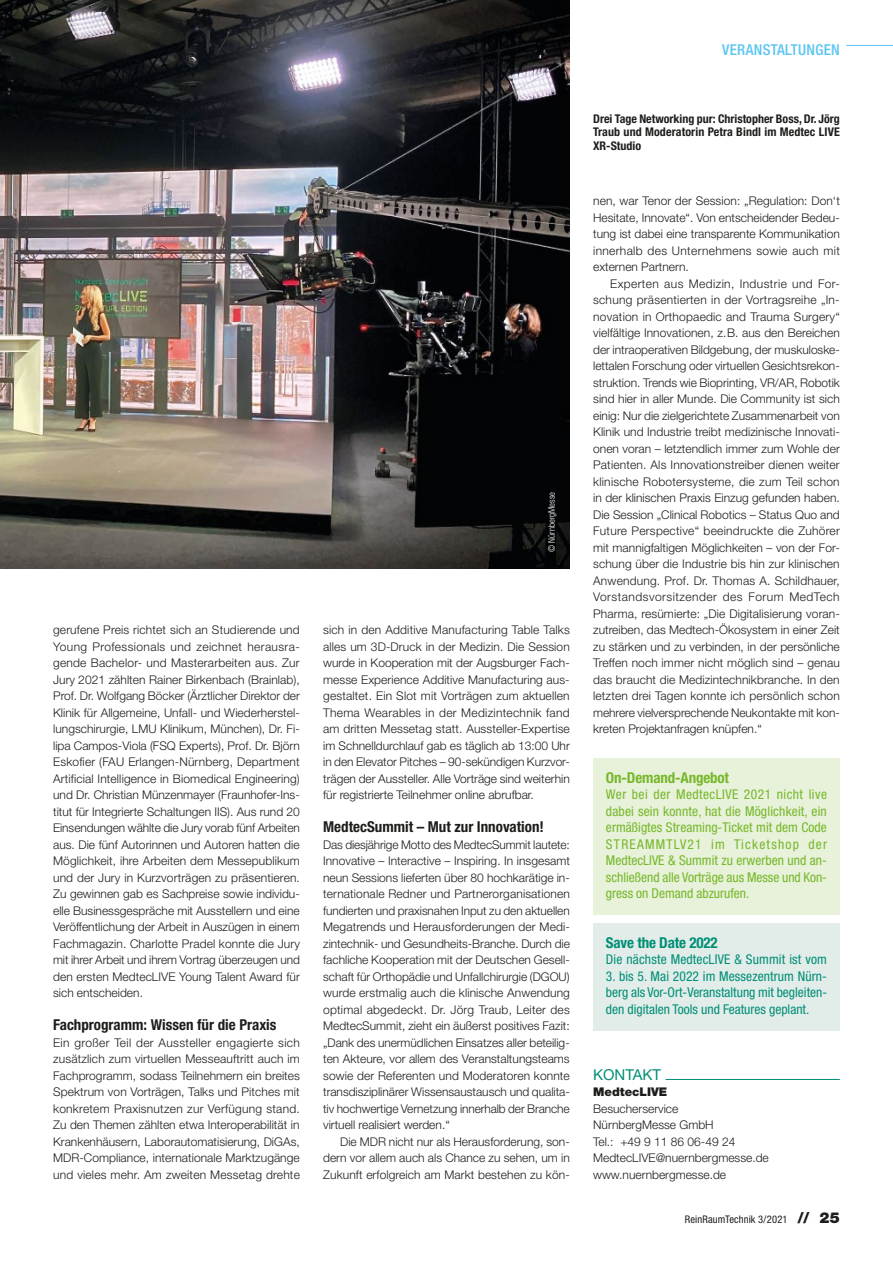
<style>
.page{position:relative;width:893px;height:1263px;background:#fff}
.page>*{position:absolute;margin:0;border:0;box-sizing:border-box;transform-origin:0 0}
.t1{font:700 condensed 15px "Helvetica Neue LT Std";color:#1d1d1b}
.t2{font:700 condensed 15px "Helvetica Neue LT Std";letter-spacing:-.01em;color:#76b82a}
.t3{font:700 condensed 15px "Helvetica Neue LT Std";letter-spacing:-.01em;color:#008e75}
.t4{font:500 condensed 15px "Helvetica Neue LT Std";letter-spacing:.02em;color:#5bc5f2}
.t5{font:15px "Helvetica Neue LT Std";color:#008e75}
.t6{font:condensed 13.5px/16.5px "Helvetica Neue LT Std";color:#76b82a;text-align:justify}
.t7{font:condensed 13.5px/16.5px "Helvetica Neue LT Std";color:#008e75;text-align:justify}
.t8{font:300 12px/16.5px "Helvetica Neue LT Std";color:#1d1d1b;text-align:justify}
.t9{font:700 condensed 12px/13.5px "Helvetica Neue LT Std";letter-spacing:.01em;color:#1d1d1b;text-align:justify}
.t10{font:900 12px "Helvetica Neue LT Std";color:#1d1d1b}
.t11{font:condensed 10.5px "Helvetica Neue LT Std";letter-spacing:.01em;color:#1d1d1b}
.t12{font:300 condensed 9px "Helvetica Neue LT Std";color:#fff}
.s1{font-weight:900;font-stretch:normal;font-size:15px}
</style>
<div class="page">
<hr style="left:665px;top:1079px;width:175px;height:1px;background:#008e75">
<div style="left:593px;top:758px;width:247px;height:157px;background:#e8f1da"></div>
<div style="left:593px;top:923px;width:247px;height:107px;background:#e2edea"></div>
<img style="left:0;top:0;width:570px;height:568px">
<hr style="left:846px;top:45px;width:47px;height:1px;background:#5bc5f2">
<p class="t4" style="left:722px;top:41px;width:119px">VERANSTALTUNGEN</p>
<p class="t12" style="left:547px;top:552px;width:61px;rotate:-90deg">© NürnbergMesse</p>
<p class="t8" style="left:53px;top:622px;width:248px">gerufene Preis richtet sich an Studierende und Young Professionals und zeichnet herausra&shy;gende Bachelor- und Masterarbeiten aus. Zur Jury 2021 zählten Rainer Birkenbach (Brainlab), Prof. Dr. Wolfgang Böcker (Ärztlicher Direktor der Klinik für Allgemeine, Unfall- und Wiederherstel&shy;lungschirurgie, LMU Klinikum, München), Dr. Fi&shy;lipa Campos-Viola (FSQ Experts), Prof. Dr. Björn Eskofier (FAU Erlangen-Nürnberg, Department Artificial Intelligence in Biomedical Engineering) und Dr. Christian Münzenmayer (Fraunhofer-Ins&shy;titut für Integrierte Schaltungen IIS). Aus rund 20<br>Einsendungen wählte die Jury vorab fünf Arbeiten aus. Die fünf Autorinnen und Autoren hatten die Möglichkeit, ihre Arbeiten dem Messepublikum und der Jury in Kurzvorträgen zu präsentieren.<br>Zu gewinnen gab es Sachpreise sowie individu&shy;elle Businessgespräche mit Ausstellern und eine Veröffentlichung der Arbeit in Auszügen in einem Fachmagazin. Charlotte Pradel konnte die Jury mit ihrer Arbeit und ihrem Vortrag überzeugen und den ersten MedtecLIVE Young Talent Award für sich entscheiden.</p>
<p class="t1" style="left:53px;top:1016px;width:225px">Fachprogramm: Wissen für die Praxis</p>
<p class="t8" style="left:53px;top:1034px;width:248px">Ein großer Teil der Aussteller engagierte sich zusätzlich zum virtuellen Messeauftritt auch im Fachprogramm, sodass Teilnehmern ein breites Spektrum von Vorträgen, Talks und Pitches mit konkretem Praxisnutzen zur Verfügung stand.<br>Zu den Themen zählten etwa Interoperabilität in Krankenhäusern, Laborautomatisierung, DiGAs, MDR-Compliance, internationale Marktzugänge und vieles mehr. Am zweiten Messetag drehte</p>
<p class="t8" style="left:323px;top:622px;width:248px">sich in den Additive Manufacturing Table Talks alles um 3D-Druck in der Medizin. Die Session wurde in Kooperation mit der Augsburger Fach&shy;messe Experience Additive Manufacturing aus&shy;gestaltet. Ein Slot mit Vorträgen zum aktuellen Thema Wearables in der Medizintechnik fand am dritten Messetag statt. Aussteller-Expertise im Schnelldurchlauf gab es täglich ab 13:00 Uhr in den Elevator Pitches – 90-sekündigen Kurzvor&shy;trägen der Aussteller. Alle Vorträge sind weiterhin für registrierte Teilnehmer online abrufbar.</p>
<p class="t1" style="left:323px;top:818px;width:222px">MedtecSummit – Mut zur Innovation!</p>
<p class="t8" style="left:323px;top:836px;width:248px">Das diesjährige Motto des MedtecSummit lautete:<br>Innovative – Interactive – Inspiring. In insgesamt neun Sessions lieferten über 80 hochkarätige in&shy;ternationale Redner und Partnerorganisationen fundierten und praxisnahen Input zu den aktuellen Megatrends und Herausforderungen der Medi&shy;zintechnik- und Gesundheits-Branche. Durch die fachliche Kooperation mit der Deutschen Gesell&shy;schaft für Orthopädie und Unfallchirurgie (DGOU) wurde erstmalig auch die klinische Anwendung optimal abgedeckt. Dr. Jörg Traub, Leiter des MedtecSummit, zieht ein äußerst positives Fazit: „Dank des unermüdlichen Einsatzes aller beteilig&shy;ten Akteure, vor allem des Veranstaltungsteams sowie der Referenten und Moderatoren konnte transdisziplinärer Wissensaustausch und qualita&shy;tiv hochwertige Vernetzung innerhalb der Branche virtuell realisiert werden.“</p>
<p class="t8" style="left:323px;top:1133px;width:248px;text-indent:17px">Die MDR nicht nur als Herausforderung, son&shy;dern vor allem auch als Chance zu sehen, um in Zukunft erfolgreich am Markt bestehen zu kön-</p>
<p class="t9" style="left:593px;top:112px;width:248px">Drei Tage Networking pur: Christopher Boss, Dr. Jörg Traub und Moderatorin Petra Bindl im Medtec LIVE XR-Studio</p>
<p class="t8" style="left:593px;top:193px;width:248px">nen, war Tenor der Session: „Regulation: Don‘t Hesitate, Innovate“. Von entscheidender Bedeu&shy;tung ist dabei eine transparente Kommunikation innerhalb des Unternehmens sowie auch mit externen Partnern.</p>
<p class="t8" style="left:593px;top:275px;width:248px;text-indent:17px">Experten aus Medizin, Industrie und For&shy;schung präsentierten in der Vortragsreihe „In&shy;novation in Orthopaedic and Trauma Surgery“ vielfältige Innovationen, z.B. aus den Bereichen der intraoperativen Bildgebung, der muskuloske&shy;lettalen Forschung oder virtuellen Gesichtsrekon&shy;struktion. Trends wie Bioprinting, VR/AR, Robotik sind hier in aller Munde. Die Community ist sich einig: Nur die zielgerichtete Zusammenarbeit von Klinik und Industrie treibt medizinische Innovati&shy;onen voran – letztendlich immer zum Wohle der Patienten. Als Innovationstreiber dienen weiter klinische Robotersysteme, die zum Teil schon in der klinischen Praxis Einzug gefunden haben.<br>Die Session „Clinical Robotics – Status Quo and Future Perspective“ beeindruckte die Zuhörer mit mannigfaltigen Möglichkeiten – von der For&shy;schung über die Industrie bis hin zur klinischen Anwendung. Prof. Dr. Thomas A. Schildhauer, Vorstandsvorsitzender des Forum MedTech Pharma, resümierte: „Die Digitalisierung voran&shy;zutreiben, das Medtech-Ökosystem in einer Zeit zu stärken und zu verbinden, in der persönliche Treffen noch immer nicht möglich sind – genau das braucht die Medizintechnikbranche. In den letzten drei Tagen konnte ich persönlich schon mehrere vielversprechende Neukontakte mit kon&shy;kreten Projektanfragen knüpfen.“</p>
<p class="t2" style="left:606px;top:768px;width:125px">On-Demand-Angebot</p>
<p class="t6" style="left:606px;top:786px;width:223px">Wer bei der MedtecLIVE 2021 nicht live dabei sein konnte, hat die Möglichkeit, ein ermäßigtes Streaming-Ticket mit dem Code STREAMMTLV21 im Ticketshop der MedtecLIVE &amp; Summit zu erwerben und an&shy;schließend alle Vorträge aus Messe und Kon&shy;gress on Demand abzurufen.</p>
<p class="t3" style="left:606px;top:933px;width:113px">Save the Date 2022</p>
<p class="t7" style="left:606px;top:951px;width:222px">Die nächste MedtecLIVE &amp; Summit ist vom</p>
<p class="t7" style="left:606px;top:968px;width:223px">3. bis 5. Mai 2022 im Messezentrum Nürn&shy;berg als Vor-Ort-Veranstaltung mit begleiten&shy;den digitalen Tools und Features geplant.</p>
<p class="t5" style="left:593px;top:1066px;width:69px">KONTAKT</p>
<p class="t10" style="left:593px;top:1085px;width:76px">MedtecLIVE</p>
<p class="t8" style="left:593px;top:1100px;width:177px;text-align:left">Besucherservice<br>NürnbergMesse GmbH<br>Tel.: +49 9 11 86 06-49 24<br>MedtecLIVE@nuernbergmesse.de www.nuernbergmesse.de</p>
<p class="t11" style="left:685px;top:1213px;width:157px">ReinRaumTechnik 3/2021 <span class="s1">// 25</span></p>
</div>
